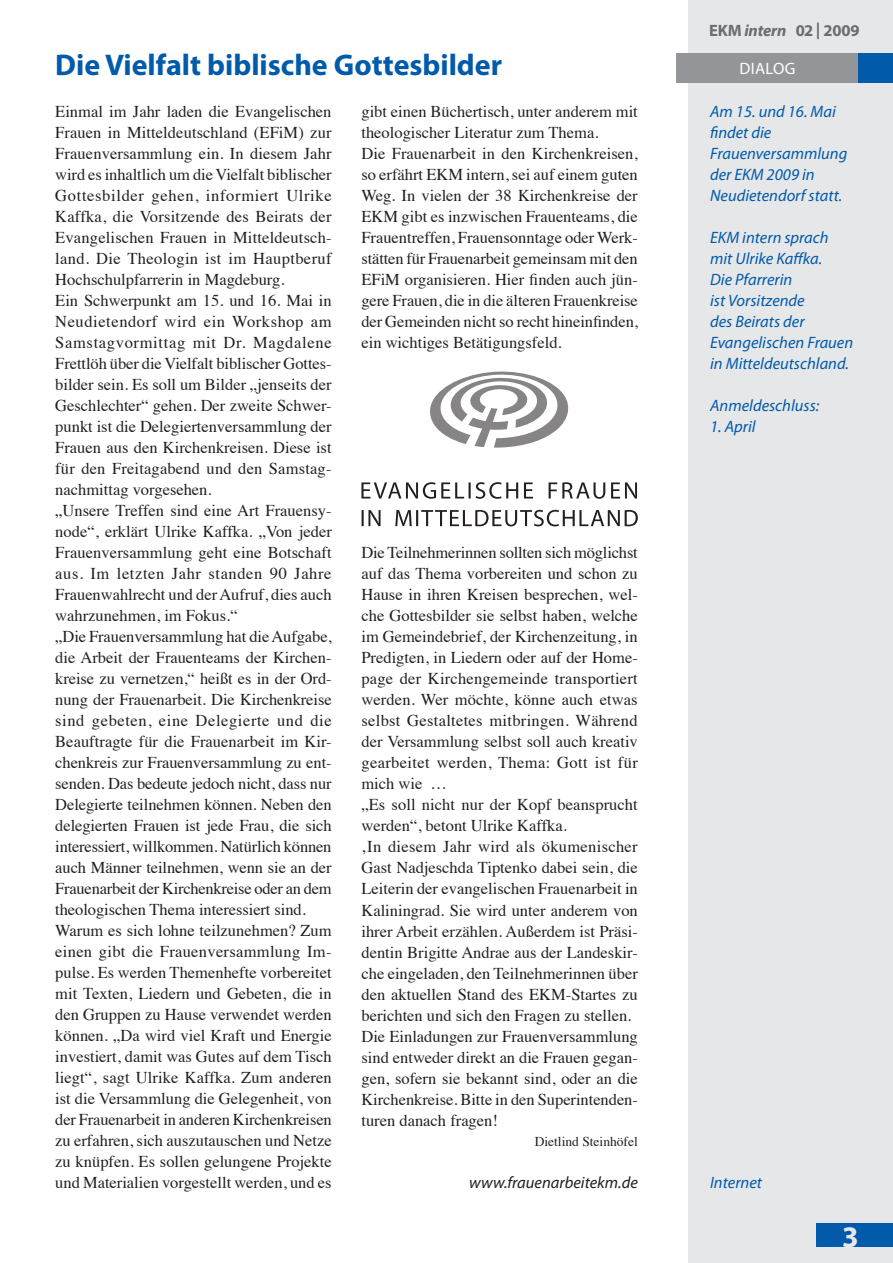
<style>
.page{position:relative;width:893px;height:1263px;background:#fff}
.page>*{position:absolute;margin:0;border:0;box-sizing:border-box;transform-origin:0 0}
.t1{font:700 30px "Myriad Pro";color:#015aaa}
.t2{font:700 30px "Myriad Pro";color:#e6e7e9}
.t3{font:16.5px/21px "Times";color:#231f20}
.t4{font:italic 16.5px/21px "Myriad Pro";color:#015aaa}
.t5{font:italic 16.5px "Myriad Pro";color:#231f20}
.t6{font:700 16.5px "Myriad Pro";letter-spacing:-.01em;color:#6c6d70}
.t7{font:16.5px "Myriad Pro";color:#fff}
.t8{font:13.5px "Times";color:#231f20}
.s1{font-style:italic}
</style>
<div class="page">
<div style="left:689px;top:0;width:204px;height:1263px;background:#e6e7e9"></div>
<div style="left:676px;top:53px;width:183px;height:30px;background:#939598"></div>
<div style="left:859px;top:53px;width:34px;height:30px;background:#015aaa"></div>
<svg style="left:430px;top:372px;width:138px;height:76px"></svg>
<svg style="left:361px;top:482px;width:276px;height:17px"></svg>
<svg style="left:362px;top:510px;width:276px;height:16px"></svg>
<div style="left:816px;top:1223px;width:77px;height:23px;background:#015aaa"></div>
<p class="t6" style="left:709px;top:20px;width:152px">EKM <span class="s1">intern</span> 02 | 2009</p>
<p class="t1" style="left:55px;top:45px;width:448px">Die Vielfalt biblische Gottesbilder</p>
<p class="t7" style="left:740px;top:58px;width:10px">dial</p>
<p class="t7" style="left:773px;top:58px;width:22px">og</p>
<p class="t4" style="left:710px;top:101px;width:139px">Am 15. und 16. Mai findet die<br>Frauenversammlung der EKM 2009 in<br>Neudietendorf statt.</p>
<p class="t4" style="left:710px;top:227px;width:145px">EKM intern sprach mit Ulrike Kaffka.<br>Die Pfarrerin<br>ist Vorsitzende<br>des Beirats der<br>Evangelischen Frauen in Mitteldeutschland.</p>
<p class="t4" style="left:710px;top:395px;width:111px">Anmeldeschluss:</p>
<p class="t4" style="left:710px;top:416px;width:47px">1. April</p>
<p class="t3" style="left:55px;top:100px;width:278px">Einmal im Jahr laden die Evangelischen Frauen in Mitteldeutschland (EFiM) zur Frauenversammlung ein. In diesem Jahr wird es inhaltlich um die Vielfalt biblischer Gottesbilder gehen, informiert Ulrike Kaffka, die Vorsitzende des Beirats der Evangelischen Frauen in Mitteldeutsch&shy;land. Die Theologin ist im Hauptberuf Hochschulpfarrerin in Magdeburg.<br>Ein Schwerpunkt am 15. und 16. Mai in Neudietendorf wird ein Workshop am Samstagvormittag mit Dr. Magdalene Frettlöh über die Vielfalt biblischer Gottes&shy;bilder sein. Es soll um Bilder „jenseits der Geschlechter“ gehen. Der zweite Schwer&shy;punkt ist die Delegiertenversammlung der Frauen aus den Kirchenkreisen. Diese ist für den Freitagabend und den Samstag&shy;nachmittag vorgesehen.<br>„Unsere Treffen sind eine Art Frauensy&shy;node“, erklärt Ulrike Kaffka. „Von jeder Frauenversammlung geht eine Botschaft aus. Im letzten Jahr standen 90 Jahre Frauenwahlrecht und der Aufruf, dies auch wahrzunehmen, im Fokus.“<br>„Die Frauenversammlung hat die Aufgabe, die Arbeit der Frauenteams der Kirchen&shy;kreise zu vernetzen,“ heißt es in der Ord&shy;nung der Frauenarbeit. Die Kirchenkreise sind gebeten, eine Delegierte und die Beauftragte für die Frauenarbeit im Kir&shy;chenkreis zur Frauenversammlung zu ent&shy;senden. Das bedeute jedoch nicht, dass nur Delegierte teilnehmen können. Neben den delegierten Frauen ist jede Frau, die sich interessiert, willkommen. Natürlich können auch Männer teilnehmen, wenn sie an der Frauenarbeit der Kirchenkreise oder an dem theologischen Thema interessiert sind.<br>Warum es sich lohne teilzunehmen? Zum einen gibt die Frauenversammlung Im&shy;pulse. Es werden Themenhefte vorbereitet mit Texten, Liedern und Gebeten, die in den Gruppen zu Hause verwendet werden können. „Da wird viel Kraft und Energie investiert, damit was Gutes auf dem Tisch liegt“, sagt Ulrike Kaffka. Zum anderen ist die Versammlung die Gelegenheit, von der Frauenarbeit in anderen Kirchenkreisen zu erfahren, sich auszutauschen und Netze zu knüpfen. Es sollen gelungene Projekte und Materialien vorgestellt werden, und es</p>
<p class="t3" style="left:361px;top:100px;width:278px">gibt einen Büchertisch, unter anderem mit theologischer Literatur zum Thema.<br>Die Frauenarbeit in den Kirchenkreisen, so erfährt EKM intern, sei auf einem guten Weg. In vielen der 38 Kirchenkreise der EKM gibt es inzwischen Frauenteams, die Frauentreffen, Frauensonntage oder Werk&shy;stätten für Frauenarbeit gemeinsam mit den EFiM organisieren. Hier finden auch jün&shy;gere Frauen, die in die älteren Frauenkreise der Gemeinden nicht so recht hineinfinden, ein wichtiges Betätigungsfeld.</p>
<p class="t3" style="left:361px;top:541px;width:278px">Die Teilnehmerinnen sollten sich möglichst auf das Thema vorbereiten und schon zu Hause in ihren Kreisen besprechen, wel&shy;che Gottesbilder sie selbst haben, welche im Gemeindebrief, der Kirchenzeitung, in Predigten, in Liedern oder auf der Home&shy;page der Kirchengemeinde transportiert werden. Wer möchte, könne auch etwas selbst Gestaltetes mitbringen. Während der Versammlung selbst soll auch kreativ gearbeitet werden, Thema: Gott ist für mich wie …<br>„Es soll nicht nur der Kopf beansprucht werden“, betont Ulrike Kaffka.<br>‚In diesem Jahr wird als ökumenischer Gast Nadjeschda Tiptenko dabei sein, die Leiterin der evangelischen Frauenarbeit in Kaliningrad. Sie wird unter anderem von ihrer Arbeit erzählen. Außerdem ist Präsi&shy;dentin Brigitte Andrae aus der Landeskir&shy;che eingeladen, den Teilnehmerinnen über den aktuellen Stand des EKM-Startes zu berichten und sich den Fragen zu stellen.<br>Die Einladungen zur Frauenversammlung sind entweder direkt an die Frauen gegan&shy;gen, sofern sie bekannt sind, oder an die Kirchenkreise. Bitte in den Superintenden&shy;turen danach fragen!</p>
<p class="t8" style="left:535px;top:1129px;width:105px">Dietlind Steinhöfel</p>
<p class="t5" style="left:469px;top:1172px;width:170px">www.frauenarbeitekm.de</p>
<p class="t4" style="left:710px;top:1172px;width:53px">Internet</p>
<p class="t2" style="left:842px;top:1217px;width:18px">3</p>
</div>
